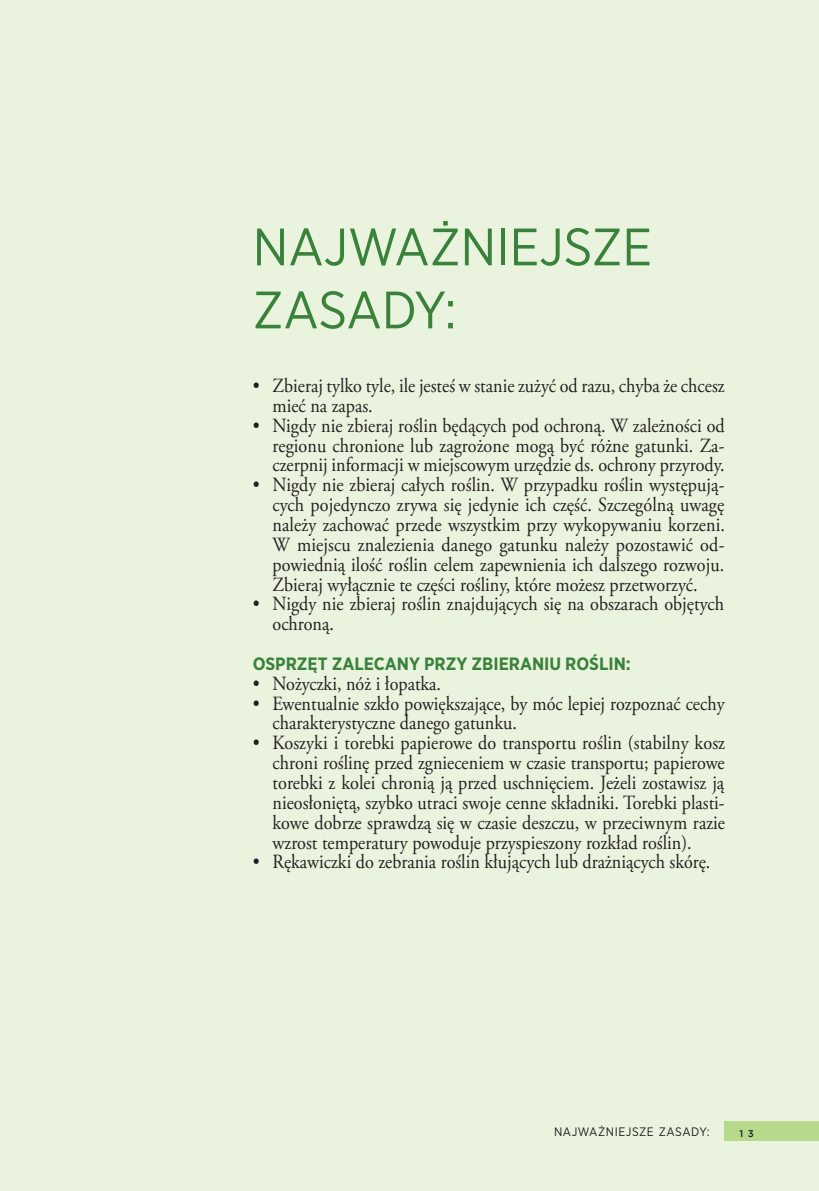
<style>
.page{position:relative;width:819px;height:1191px;background:#eaf3de}
.page>*{position:absolute;margin:0;border:0;box-sizing:border-box;transform-origin:0 0}
.t1{font:52.5px/63px "Gotham Narrow";letter-spacing:-.005em;color:#38823a}
.t2{font:20.12px/19.8px "Adobe Garamond Pro";color:#231f20;scale:.9 1}
.t3{font:700 17.85px "Gotham Narrow";color:#38823a}
.t4{font:12.25px "Gotham Narrow";letter-spacing:.045em;color:#231f20}
.t5{font:500 9.8px "Gotham";color:#231f20}
</style>
<div class="page">
<div style="left:724px;top:1121px;width:95px;height:20px;background:#b6d98c"></div>
<h1 class="t1" style="left:253px;top:214px;width:401px;text-indent:95px">WAŻN IEJSZE<br>ZASADY:</h1>
<h1 class="t1" style="left:253px;top:214px;width:30px">NAJ</h1>
<p class="t2" style="left:272px;top:376px;width:504px;text-indent:-20px">• Zbieraj tylko tyle, ile jesteś w stanie zużyć od razu, chyba że chcesz mieć na zapas.</p>
<p class="t2" style="left:272px;top:416px;width:504px;text-align:justify;text-indent:-20px">• Nigdy nie zbieraj roślin będących pod ochroną. W zależności od regionu chronione lub zagrożone mogą być różne gatunki. Za&shy;czerpnij informacji w miejscowym urzędzie ds. ochrony przyrody.</p>
<p class="t2" style="left:272px;top:476px;width:504px;text-align:justify;text-indent:-20px">• Nigdy nie zbieraj całych roślin. W przypadku roślin występują&shy;cych pojedynczo zrywa się jedynie ich część. Szczególną uwagę należy zachować przede wszystkim przy wykopywaniu korzeni.<br>W miejscu znalezienia danego gatunku należy pozostawić od&shy;powiednią ilość roślin celem zapewnienia ich dalszego rozwoju.<br>Zbieraj wyłącznie te części rośliny, które możesz przetworzyć.</p>
<p class="t2" style="left:272px;top:595px;width:503px;text-indent:-20px">• Nigdy nie zbieraj roślin znajdujących się na obszarach objętych ochroną.</p>
<p class="t3" style="left:253px;top:652px;width:379px">OSPRZĘT ZALECANY PRZY ZBIERANIU ROŚLIN:</p>
<p class="t2" style="left:253px;top:674px;width:211px">• Nożyczki, nóż i łopatka.</p>
<p class="t2" style="left:272px;top:694px;width:504px;text-indent:-20px">• Ewentualnie szkło powiększające, by móc lepiej rozpoznać cechy charakterystyczne danego gatunku.</p>
<p class="t2" style="left:272px;top:734px;width:504px;text-align:justify;text-indent:-20px">• Koszyki i torebki papierowe do transportu roślin (stabilny kosz chroni roślinę przed zgnieceniem w czasie transportu; papierowe torebki z kolei chronią ją przed uschnięciem. Jeżeli zostawisz ją nieosłoniętą, szybko utraci swoje cenne składniki. Torebki plasti&shy;kowe dobrze sprawdzą się w czasie deszczu, w przeciwnym razie wzrost temperatury powoduje przyspieszony rozkład roślin).</p>
<p class="t2" style="left:253px;top:853px;width:510px">• Rękawiczki do zebrania roślin kłujących lub drażniących skórę.</p>
<p class="t4" style="left:554px;top:1124px;width:157px">NAJWAŻNIEJSZE ZASADY:</p>
<p class="t5" style="left:739px;top:1127px;width:16px">1 3</p>
</div>
